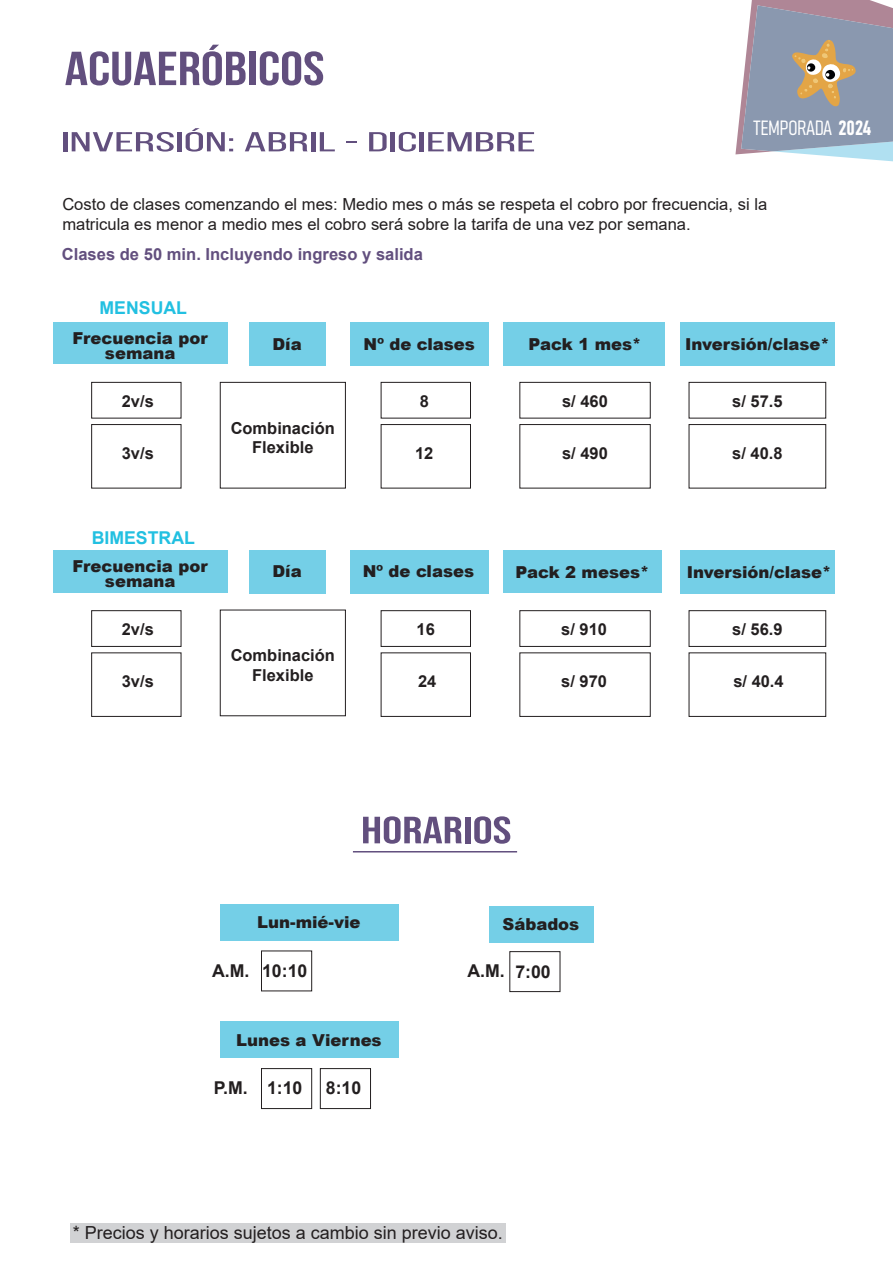
<style>
.page{position:relative;width:893px;height:1263px;background:#fff}
.page>*{position:absolute;margin:0;border:0;box-sizing:border-box;transform-origin:0 0}
.t1{font:700 47.7px "Bebas Neue";color:#624f7e;scale:1.21 1}
.t2{font:700 37.95px "Bebas Neue Pro";color:#624f7e;scale:1.32 1}
.t3{font:27.45px "Bebas Neue";color:#624f7e;scale:1.97 1}
.t4{font:20.25px "Bahnschrift";color:#fff}
.t5{font:18px "Arial";color:#231f20}
.t6{font:700 17.7px "Arial";color:#231f20}
.t7{font:700 17.7px "Arial";color:#22c0e1}
.t8{font:16.65px/20px "Arial";color:#231f20}
.t9{font:700 16.65px "Arial";color:#624f7e}
.t10{font:900 16.5px/15px "Arial";color:#231f20;text-align:center}
.t11{font:700 16.5px/19.8px "Arial";color:#231f20;text-align:center}
</style>
<div class="page">
<div style="left:221px;top:904px;width:178px;height:37px;background:#74cfe7"></div>
<div style="left:489px;top:906px;width:104px;height:37px;background:#74cfe7"></div>
<div style="left:509px;top:951px;width:51px;height:41px;background:#fff;border:1px solid #231f20"></div>
<div style="left:261px;top:950px;width:51px;height:41px;background:#fff;border:1px solid #231f20"></div>
<div style="left:221px;top:1021px;width:178px;height:37px;background:#74cfe7"></div>
<div style="left:261px;top:1068px;width:51px;height:41px;background:#fff;border:1px solid #231f20"></div>
<div style="left:320px;top:1068px;width:51px;height:41px;background:#fff;border:1px solid #231f20"></div>
<div style="left:91px;top:382px;width:90px;height:36px;background:#fff;border:1px solid #231f20"></div>
<div style="left:91px;top:424px;width:90px;height:64px;background:#fff;border:1px solid #231f20"></div>
<div style="left:381px;top:382px;width:90px;height:36px;background:#fff;border:1px solid #231f20"></div>
<div style="left:381px;top:424px;width:90px;height:64px;background:#fff;border:1px solid #231f20"></div>
<div style="left:519px;top:424px;width:132px;height:64px;background:#fff;border:1px solid #231f20"></div>
<div style="left:689px;top:424px;width:137px;height:64px;background:#fff;border:1px solid #231f20"></div>
<div style="left:220px;top:382px;width:126px;height:106px;background:#fff;border:1px solid #231f20"></div>
<div style="left:519px;top:382px;width:132px;height:36px;background:#fff;border:1px solid #231f20"></div>
<div style="left:689px;top:382px;width:137px;height:36px;background:#fff;border:1px solid #231f20"></div>
<div style="left:53px;top:322px;width:174px;height:42px;background:#74cfe7"></div>
<div style="left:680px;top:322px;width:155px;height:43px;background:#74cfe7"></div>
<div style="left:249px;top:322px;width:76px;height:43px;background:#74cfe7"></div>
<div style="left:350px;top:322px;width:139px;height:43px;background:#74cfe7"></div>
<div style="left:503px;top:322px;width:162px;height:43px;background:#74cfe7"></div>
<div style="left:220px;top:610px;width:126px;height:106px;background:#fff;border:1px solid #231f20"></div>
<div style="left:91px;top:610px;width:90px;height:37px;background:#fff;border:1px solid #231f20"></div>
<div style="left:91px;top:652px;width:90px;height:65px;background:#fff;border:1px solid #231f20"></div>
<div style="left:381px;top:610px;width:90px;height:37px;background:#fff;border:1px solid #231f20"></div>
<div style="left:381px;top:652px;width:90px;height:65px;background:#fff;border:1px solid #231f20"></div>
<div style="left:519px;top:652px;width:132px;height:65px;background:#fff;border:1px solid #231f20"></div>
<div style="left:689px;top:652px;width:137px;height:65px;background:#fff;border:1px solid #231f20"></div>
<div style="left:519px;top:610px;width:132px;height:37px;background:#fff;border:1px solid #231f20"></div>
<div style="left:689px;top:610px;width:137px;height:37px;background:#fff;border:1px solid #231f20"></div>
<div style="left:680px;top:550px;width:155px;height:43px;background:#74cfe7"></div>
<div style="left:53px;top:550px;width:174px;height:43px;background:#74cfe7"></div>
<div style="left:249px;top:550px;width:76px;height:43px;background:#74cfe7"></div>
<div style="left:350px;top:550px;width:139px;height:43px;background:#74cfe7"></div>
<div style="left:71px;top:1224px;width:435px;height:19px;background:#d1d2d4"></div>
<div style="left:503px;top:550px;width:159px;height:43px;background:#74cfe7"></div>
<hr style="left:353px;top:851px;width:164px;height:1px;background:#624f7e">
<svg style="left:735px;top:0;width:158px;height:161px;background:#a2a4b0"></svg>
<h1 class="t1" style="left:65px;top:42px;width:216px">ACUAERÓBICOS</h1>
<h3 class="t3" style="left:61px;top:127px;width:242px">INVERSIÓN: ABRIL - DICIEMBRE</h3>
<p class="t4" style="left:753px;top:113px;width:119px">TEMPORADA 2024</p>
<p class="t8" style="left:62px;top:194px;width:706px">Costo de clases comenzando el mes: Medio mes o más se respeta el cobro por frecuencia, si la matricula es menor a medio mes el cobro será sobre la tarifa de una vez por semana.</p>
<p class="t9" style="left:62px;top:243px;width:363px">Clases de 50 min. Incluyendo ingreso y salida</p>
<p class="t7" style="left:100px;top:295px;width:89px">MENSUAL</p>
<p class="t10" style="left:73px;top:330px;width:137px">Frecuencia por semana</p>
<p class="t10" style="left:272px;top:336px;width:31px">Día</p>
<p class="t11" style="left:122px;top:391px;width:34px">2v/s</p>
<p class="t11" style="left:231px;top:418px;width:106px">Combinación<br>Flexible</p>
<p class="t11" style="left:122px;top:443px;width:34px">3v/s</p>
<p class="t7" style="left:92px;top:525px;width:105px">BIMESTRAL</p>
<p class="t10" style="left:73px;top:558px;width:137px">Frecuencia por semana</p>
<p class="t10" style="left:272px;top:563px;width:31px">Día</p>
<p class="t11" style="left:122px;top:620px;width:34px">2v/s</p>
<p class="t11" style="left:122px;top:671px;width:34px">3v/s</p>
<p class="t11" style="left:231px;top:646px;width:106px">Combinación<br>Flexible</p>
<p class="t10" style="left:364px;top:336px;width:113px">Nº de clases</p>
<p class="t10" style="left:529px;top:336px;width:114px">Pack 1 mes*</p>
<p class="t10" style="left:685px;top:336px;width:146px">Inversión/clase*</p>
<p class="t11" style="left:420px;top:391px;width:11px">8</p>
<p class="t11" style="left:415px;top:443px;width:20px">12</p>
<p class="t10" style="left:363px;top:563px;width:113px">Nº de clases</p>
<p class="t11" style="left:562px;top:391px;width:47px">s/ 460</p>
<p class="t11" style="left:562px;top:443px;width:47px">s/ 490</p>
<p class="t11" style="left:732px;top:443px;width:52px">s/ 40.8</p>
<p class="t11" style="left:732px;top:392px;width:52px">s/ 57.5</p>
<p class="t10" style="left:515px;top:564px;width:135px">Pack 2 meses*</p>
<p class="t10" style="left:687px;top:564px;width:146px">Inversión/clase*</p>
<p class="t11" style="left:417px;top:620px;width:20px">16</p>
<p class="t11" style="left:561px;top:620px;width:47px">s/ 910</p>
<p class="t11" style="left:732px;top:620px;width:52px">s/ 56.9</p>
<p class="t11" style="left:418px;top:671px;width:20px">24</p>
<p class="t11" style="left:561px;top:671px;width:47px">s/ 970</p>
<p class="t11" style="left:733px;top:671px;width:52px">s/ 40.4</p>
<h2 class="t2" style="left:361px;top:808px;width:115px">HORARIOS</h2>
<p class="t10" style="left:257px;top:914px;width:105px">Lun-mié-vie</p>
<p class="t10" style="left:502px;top:916px;width:78px">Sábados</p>
<p class="t6" style="left:212px;top:958px;width:97px">A.M. 10:10</p>
<p class="t6" style="left:467px;top:958px;width:85px">A.M. 7:00</p>
<p class="t10" style="left:236px;top:1032px;width:147px">Lunes a Viernes</p>
<p class="t6" style="left:214px;top:1076px;width:90px">P.M. 1:10</p>
<p class="t6" style="left:326px;top:1076px;width:37px">8:10</p>
<p class="t5" style="left:73px;top:1221px;width:432px">* Precios y horarios sujetos a cambio sin previo aviso.</p>
</div>
